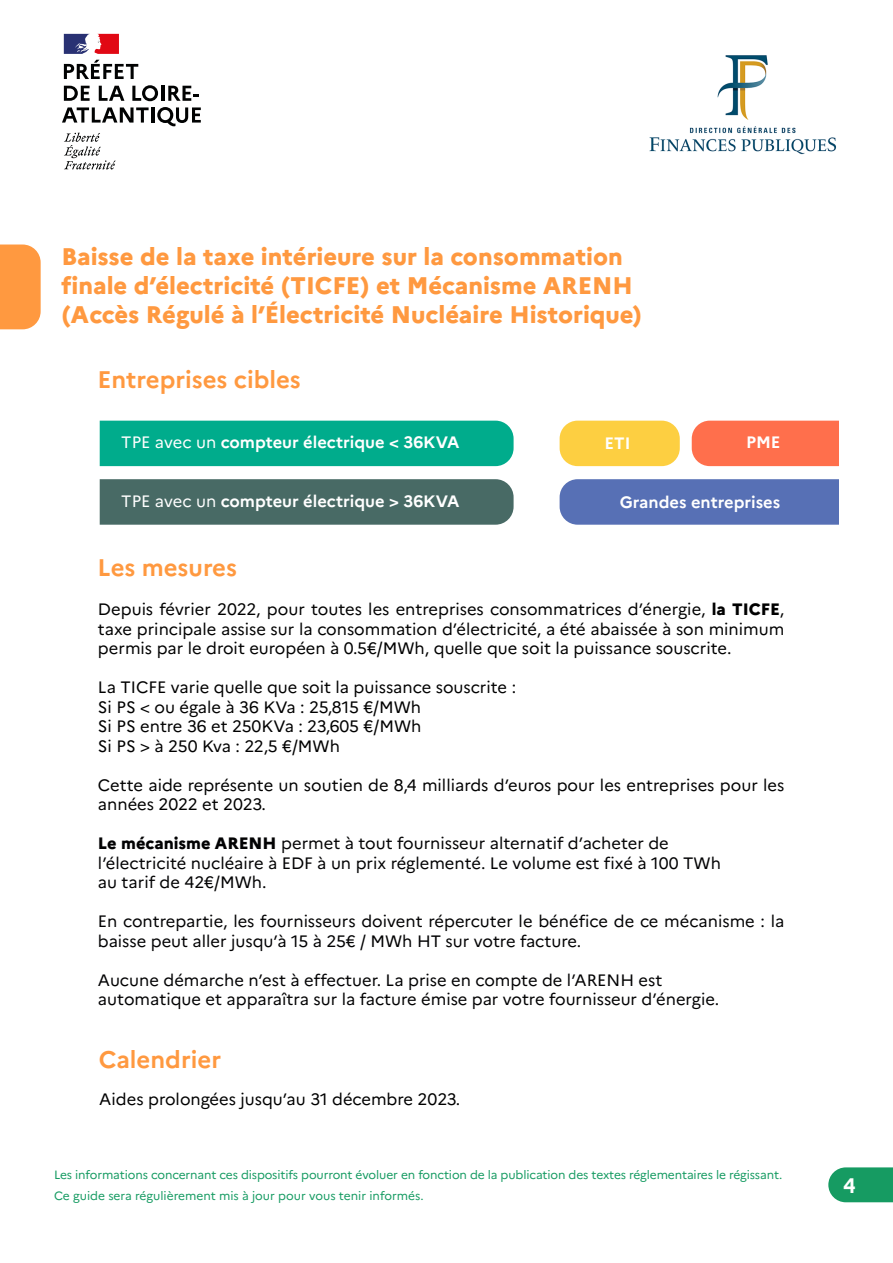
<style>
.page{position:relative;width:893px;height:1263px;background:#fff}
.page>*{position:absolute;margin:0;border:0;box-sizing:border-box;transform-origin:0 0}
.t1{font:800 24px/28.8px "Marianne";color:#ff9940}
.t2{font:700 24px "Marianne";color:#ff9940}
.t3{font:700 21px "Marianne";color:#fff}
.t4{font:16.5px/19.5px "Marianne";color:#000}
.t5{font:16.5px/19.5px "Marianne";color:#020203}
.t6{font:700 16.5px "Marianne";color:#fff}
.t7{font:12px/21px "Marianne";letter-spacing:-.01em;color:#169b62}
.s1{font-weight:400}
.s2{font-weight:800}
</style>
<div class="page">
<div style="left:100px;top:421px;width:414px;height:45px;background:#00ac8c"></div>
<div style="left:692px;top:421px;width:147px;height:45px;background:#ff6f4c"></div>
<div style="left:560px;top:421px;width:120px;height:45px;background:#fdcf41;border-radius:18px"></div>
<div style="left:560px;top:479px;width:279px;height:46px;background:#5770b5"></div>
<div style="left:100px;top:479px;width:414px;height:46px;background:#486a65"></div>
<svg style="left:0;top:244px;width:41px;height:85px;background:#ff9e4a"></svg>
<svg style="left:64px;top:60px;width:74px;height:19px"></svg>
<svg style="left:64px;top:86px;width:26px;height:15px"></svg>
<svg style="left:99px;top:86px;width:25px;height:15px"></svg>
<svg style="left:132px;top:85px;width:26px;height:16px"></svg>
<hr style="left:161px;top:86px;width:3px;height:15px;background:#010202">
<svg style="left:168px;top:86px;width:31px;height:15px"></svg>
<svg style="left:62px;top:107px;width:87px;height:16px"></svg>
<hr style="left:151px;top:107px;width:3px;height:16px;background:#010202">
<svg style="left:157px;top:107px;width:44px;height:19px"></svg>
<svg style="left:64px;top:133px;width:52px;height:36px"></svg>
<svg style="left:64px;top:34px;width:55px;height:20px"></svg>
<svg style="left:828px;top:1167px;width:65px;height:35px;background:#27a26d"></svg>
<img style="left:649px;top:55px;width:187px;height:100px">
<h1 class="t1" style="left:61px;top:242px;width:582px">Baisse de la taxe intérieure sur la consommation finale d’électricité (TICFE) et Mécanisme ARENH (Accès Régulé à l’Électricité Nucléaire Historique)</h1>
<h1 class="t2" style="left:98px;top:365px;width:205px">Entreprises cibles</h1>
<p class="t6" style="left:121px;top:432px;width:339px"><span class="s1">TPE avec un</span> compteur électrique &lt; 36KVA</p>
<p class="t6" style="left:604px;top:433px;width:28px">ETI</p>
<p class="t6" style="left:746px;top:432px;width:36px">PME</p>
<p class="t6" style="left:121px;top:491px;width:339px"><span class="s1">TPE avec un</span> compteur électrique &gt; 36KVA</p>
<p class="t6" style="left:620px;top:492px;width:162px">Grandes entreprises</p>
<h1 class="t2" style="left:98px;top:553px;width:141px">Les mesures</h1>
<p class="t4" style="left:98px;top:599px;width:688px;text-align:justify">Depuis février 2022, pour toutes les entreprises consommatrices d’énergie, <span class="s2">la TICFE</span>, taxe principale assise sur la consommation d’électricité, a été abaissée à son minimum permis par le droit européen à 0.5€/MWh, quelle que soit la puissance souscrite.</p>
<p class="t4" style="left:98px;top:677px;width:420px">La TICFE varie quelle que soit la puissance souscrite :<br>Si PS &lt; ou égale à 36 KVa : 25,815 €/MWh<br>Si PS entre 36 et 250KVa : 23,605 €/MWh<br>Si PS &gt; à 250 Kva : 22,5 €/MWh</p>
<p class="t4" style="left:98px;top:775px;width:688px">Cette aide représente un soutien de 8,4 milliards d’euros pour les entreprises pour les années 2022 et 2023.</p>
<p class="t5" style="left:98px;top:833px;width:624px"><span class="s2">Le mécanisme ARENH</span> permet à tout fournisseur alternatif d’acheter de l’électricité nucléaire à EDF à un prix réglementé. Le volume est fixé à 100 TWh au tarif de 42€/MWh.</p>
<p class="t5" style="left:98px;top:911px;width:688px">En contrepartie, les fournisseurs doivent répercuter le bénéfice de ce mécanisme : la baisse peut aller jusqu’à 15 à 25€ / MWh HT sur votre facture.</p>
<p class="t5" style="left:98px;top:970px;width:623px">Aucune démarche n’est à effectuer. La prise en compte de l’ARENH est automatique et apparaîtra sur la facture émise par votre fournisseur d’énergie.</p>
<h1 class="t2" style="left:99px;top:1045px;width:124px">Calendrier</h1>
<p class="t4" style="left:99px;top:1090px;width:363px">Aides prolongées jusqu’au 31 décembre 2023.</p>
<p class="t7" style="left:54px;top:1164px;width:730px">Les informations concernant ces dispositifs pourront évoluer en fonction de la publication des textes réglementaires le régissant.<br>Ce guide sera régulièrement mis à jour pour vous tenir informés.</p>
<p class="t3" style="left:843px;top:1173px;width:14px">4</p>
</div>
